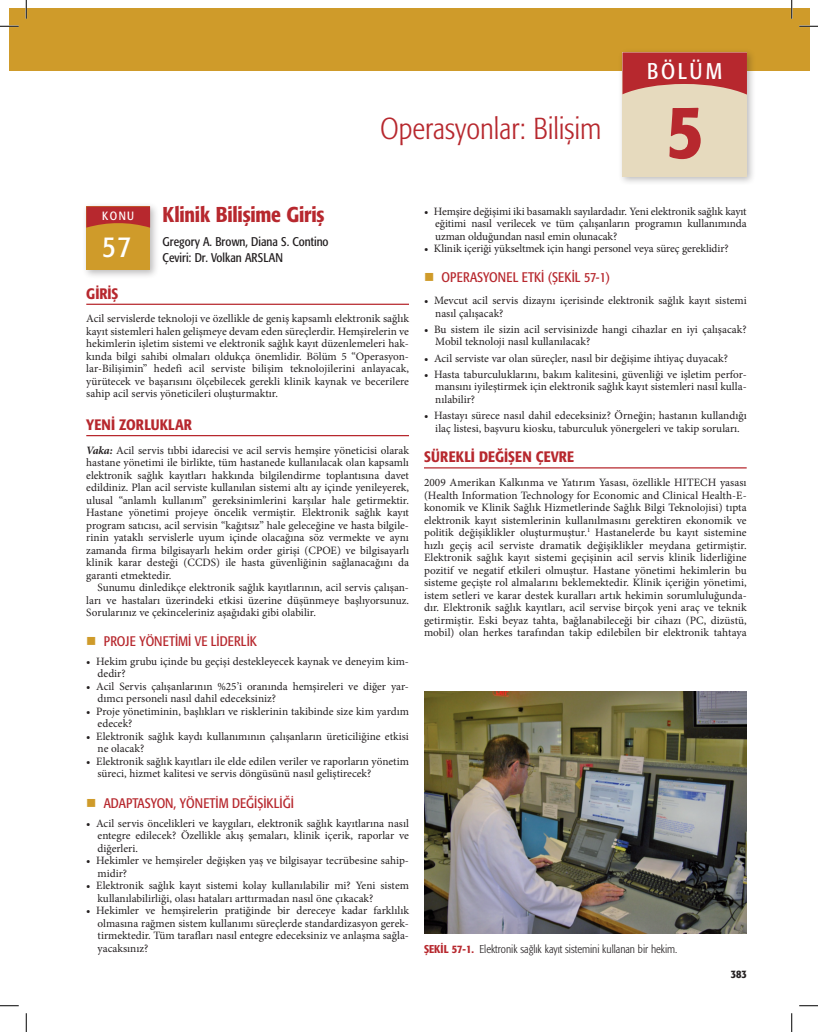
<style>
.page{position:relative;width:818px;height:1032px;background:#fff}
.page>*{position:absolute;margin:0;border:0;box-sizing:border-box;transform-origin:0 0}
.SN{font:500 condensed 77.5px "Formata";color:#b7282e}
.section_title{font:300 condensed 30px "Formata";color:#b7282e}
.chapter_number{font:condensed 30px "Formata";color:#fff}
.SO{font:condensed 22.5px "Formata";letter-spacing:.12em;color:#fff}
.chapter_title{font:500 condensed 21.25px "Formata";letter-spacing:-.01em;color:#b7282e}
.heading-01{font:500 condensed 15px "Formata";color:#b7282e}
.t1{font:condensed 13.75px "Formata";color:#b7282e}
.chapter_author{font:condensed 12.5px "Formata";color:#231f20}
.t2{font:condensed 11.88px "Formata";color:#fff}
.text_first{font:11.25px/12.5px "Minion Pro";color:#231f20}
.text{font:11.25px/12.5px "Minion Pro";color:#231f20;text-align:justify}
.figure_caption{font:300 condensed 11.25px "Formata";color:#231f20}
.t3{font:500 condensed 11.25px "Formata";color:#231f20}
.s1{font-weight:700;font-style:italic}
.s2{font-weight:500;color:#b7282e}
</style>
<div class="page">
<hr style="left:86px;top:303px;width:323px;height:2px;background:#b7282e">
<hr style="left:86px;top:435px;width:323px;height:1px;background:#b7282e">
<div style="left:9px;top:9px;width:800px;height:62px;background:#cf9b2a"></div>
<div style="left:618px;top:48px;width:138px;height:138px;background:#231f20;opacity:.3"></div>
<div style="left:622px;top:52px;width:125px;height:125px;background:#e6dabe"></div>
<svg style="left:622px;top:52px;width:125px;height:42px"></svg>
<div style="left:82px;top:202px;width:77px;height:77px;background:#231f20;opacity:.3"></div>
<div style="left:86px;top:206px;width:64px;height:64px;background:#cf9b2a"></div>
<svg style="left:86px;top:206px;width:64px;height:22px"></svg>
<hr style="left:424px;top:467px;width:322px;height:1px;background:#b7282e">
<img style="left:424px;top:691px;width:322px;height:242px">
<svg style="left:0;top:25px;width:19px;height:2px"></svg>
<svg style="left:799px;top:25px;width:19px;height:2px"></svg>
<svg style="left:0;top:1005px;width:19px;height:1px"></svg>
<svg style="left:799px;top:1005px;width:19px;height:1px"></svg>
<svg style="left:25px;top:0;width:2px;height:19px"></svg>
<svg style="left:25px;top:1013px;width:2px;height:18px"></svg>
<svg style="left:790px;top:0;width:2px;height:19px"></svg>
<svg style="left:791px;top:1013px;width:1px;height:18px"></svg>
<p class="SO" style="left:647px;top:58px;width:77px">BÖLÜM</p>
<p class="section_title" style="left:380px;top:111px;width:223px">Operasyonlar: Bilişim</p>
<p class="SN" style="left:666px;top:84px;width:39px">5</p>
<p class="t2" style="left:102px;top:208px;width:33px">KONU</p>
<p class="chapter_number" style="left:102px;top:229px;width:31px">57</p>
<p class="chapter_title" style="left:162px;top:202px;width:163px">Klinik Bilişime Giriş</p>
<p class="chapter_author" style="left:162px;top:234px;width:167px">Gregory A. Brown, Diana S. Contino</p>
<p class="chapter_author" style="left:162px;top:250px;width:122px">Çeviri: Dr. Volkan ARSLAN</p>
<p class="heading-01" style="left:86px;top:284px;width:34px">GİRİŞ</p>
<p class="text_first" style="left:86px;top:312px;width:324px;text-align:justify">Acil servislerde teknoloji ve özellikle de geniş kapsamlı elektronik sağlık kayıt sistemleri halen gelişmeye devam eden süreçlerdir. Hemşirelerin ve hekimlerin işletim sistemi ve elektronik sağlık kayıt düzenlemeleri hak&shy;kında bilgi sahibi olmaları oldukça önemlidir. Bölüm 5 “Operasyon&shy;lar-Bilişimin” hedefi acil serviste bilişim teknolojilerini anlayacak, yürütecek ve başarısını ölçebilecek gerekli klinik kaynak ve becerilere sahip acil servis yöneticileri oluşturmaktır.</p>
<p class="heading-01" style="left:86px;top:415px;width:107px">YENİ ZORLUKLAR</p>
<p class="text_first" style="left:86px;top:444px;width:324px;text-align:justify"><span class="s1">Vaka:</span> Acil servis tıbbi idarecisi ve acil servis hemşire yöneticisi olarak hastane yönetimi ile birlikte, tüm hastanede kullanılacak olan kapsamlı elektronik sağlık kayıtları hakkında bilgilendirme toplantısına davet edildiniz. Plan acil serviste kullanılan sistemi altı ay içinde yenileyerek, ulusal “anlamlı kullanım” gereksinimlerini karşılar hale getirmektir.<br>Hastane yönetimi projeye öncelik vermiştir. Elektronik sağlık kayıt program satıcısı, acil servisin “kağıtsız” hale geleceğine ve hasta bilgile&shy;rinin yataklı servislerle uyum içinde olacağına söz vermekte ve aynı zamanda firma bilgisayarlı hekim order girişi (CPOE) ve bilgisayarlı klinik karar desteği (CCDS) ile hasta güvenliğinin sağlanacağını da garanti etmektedir.</p>
<p class="text" style="left:86px;top:581px;width:324px;text-indent:11px">Sunumu dinledikçe elektronik sağlık kayıtlarının, acil servis çalışan&shy;ları ve hastaları üzerindeki etkisi üzerine düşünmeye başlıyorsunuz.<br>Sorularınız ve çekinceleriniz aşağıdaki gibi olabilir.</p>
<p class="t1" style="left:104px;top:633px;width:155px">PROJE YÖNETİMİ VE LİDERLİK</p>
<p class="text_first" style="left:98px;top:654px;width:313px;text-indent:-11px">• Hekim grubu içinde bu geçişi destekleyecek kaynak ve deneyim kim&shy;dedir?</p>
<p class="text_first" style="left:98px;top:679px;width:313px;text-indent:-11px">• Acil Servis çalışanlarının %25’i oranında hemşireleri ve diğer yar&shy;dımcı personeli nasıl dahil edeceksiniz?</p>
<p class="text_first" style="left:98px;top:704px;width:313px;text-indent:-11px">• Proje yönetiminin, başlıkları ve risklerinin takibinde size kim yardım edecek?</p>
<p class="text_first" style="left:98px;top:729px;width:313px;text-indent:-11px">• Elektronik sağlık kaydı kullanımının çalışanların üreticiliğine etkisi ne olacak?</p>
<p class="text_first" style="left:98px;top:754px;width:313px;text-indent:-11px">• Elektronik sağlık kayıtları ile elde edilen veriler ve raporların yönetim süreci, hizmet kalitesi ve servis döngüsünü nasıl geliştirecek?</p>
<p class="t1" style="left:104px;top:795px;width:191px">ADAPTASYON, YÖNETİM DEĞİŞİKLİĞİ</p>
<p class="text_first" style="left:98px;top:816px;width:313px;text-align:justify;text-indent:-11px">• Acil servis öncelikleri ve kaygıları, elektronik sağlık kayıtlarına nasıl entegre edilecek? Özellikle akış şemaları, klinik içerik, raporlar ve diğerleri.</p>
<p class="text_first" style="left:98px;top:854px;width:313px;text-indent:-11px">• Hekimler ve hemşireler değişken yaş ve bilgisayar tecrübesine sahip&shy;midir?</p>
<p class="text_first" style="left:98px;top:879px;width:313px;text-indent:-11px">• Elektronik sağlık kayıt sistemi kolay kullanılabilir mi? Yeni sistem kullanılabilirliği, olası hataları arttırmadan nasıl öne çıkacak?</p>
<p class="text_first" style="left:98px;top:904px;width:313px;text-align:justify;text-indent:-11px">• Hekimler ve hemşirelerin pratiğinde bir dereceye kadar farklılık olmasına rağmen sistem kullanımı süreçlerde standardizasyon gerek&shy;tirmektedir. Tüm tarafları nasıl entegre edeceksiniz ve anlaşma sağla&shy;yacaksınız?</p>
<p class="text_first" style="left:435px;top:205px;width:313px;text-align:justify;text-indent:-11px">• Hemşire değişimi iki basamaklı sayılardadır. Yeni elektronik sağlık kayıt eğitimi nasıl verilecek ve tüm çalışanların programın kullanımında uzman olduğundan nasıl emin olunacak?</p>
<p class="text_first" style="left:424px;top:242px;width:306px">• Klinik içeriği yükseltmek için hangi personel veya süreç gereklidir?</p>
<p class="t1" style="left:441px;top:269px;width:170px">OPERASYONEL ETKİ (ŞEKİL 57-1)</p>
<p class="text_first" style="left:435px;top:294px;width:313px;text-indent:-11px">• Mevcut acil servis dizaynı içerisinde elektronik sağlık kayıt sistemi nasıl çalışacak?</p>
<p class="text_first" style="left:435px;top:323px;width:313px;text-indent:-11px">• Bu sistem ile sizin acil servisinizde hangi cihazlar en iyi çalışacak?<br>Mobil teknoloji nasıl kullanılacak?</p>
<p class="text_first" style="left:424px;top:352px;width:305px">• Acil serviste var olan süreçler, nasıl bir değişime ihtiyaç duyacak?</p>
<p class="text_first" style="left:435px;top:368px;width:313px;text-align:justify;text-indent:-11px">• Hasta taburculuklarını, bakım kalitesini, güvenliği ve işletim perfor&shy;mansını iyileştirmek için elektronik sağlık kayıt sistemleri nasıl kulla&shy;nılabilir?</p>
<p class="text_first" style="left:424px;top:409px;width:324px;line-height:13.1px;text-align:center">• Hastayı sürece nasıl dahil edeceksiniz? Örneğin; hastanın kullandığı ilaç listesi, başvuru kiosku, taburculuk yönergeleri ve takip soruları.</p>
<p class="heading-01" style="left:424px;top:448px;width:152px">SÜREKLİ DEĞİŞEN ÇEVRE</p>
<p class="text_first" style="left:424px;top:476px;width:324px;text-align:justify">2009 Amerikan Kalkınma ve Yatırım Yasası, özellikle HITECH yasası (Health Information Technology for Economic and Clinical Health-E&shy;konomik ve Klinik Sağlık Hizmetlerinde Sağlık Bilgi Teknolojisi) tıpta elektronik kayıt sistemlerinin kullanılmasını gerektiren ekonomik ve politik değişiklikler oluşturmuştur.<sup>1</sup> Hastanelerde bu kayıt sistemine hızlı geçiş acil serviste dramatik değişiklikler meydana getirmiştir.<br>Elektronik sağlık kayıt sistemi geçişinin acil servis klinik liderliğine pozitif ve negatif etkileri olmuştur. Hastane yönetimi hekimlerin bu sisteme geçişte rol almalarını beklemektedir. Klinik içeriğin yönetimi, istem setleri ve karar destek kuralları artık hekimin sorumluluğunda&shy;dır. Elektronik sağlık kayıtları, acil servise birçok yeni araç ve teknik getirmiştir. Eski beyaz tahta, bağlanabileceği bir cihazı (PC, dizüstü, mobil) olan herkes tarafından takip edilebilen bir elektronik tahtaya</p>
<p class="figure_caption" style="left:424px;top:942px;width:255px"><span class="s2">ŞEKİL 57-1.</span> Elektronik sağlık kayıt sistemini kullanan bir hekim.</p>
<p class="t3" style="left:730px;top:966px;width:18px">383</p>
</div>
